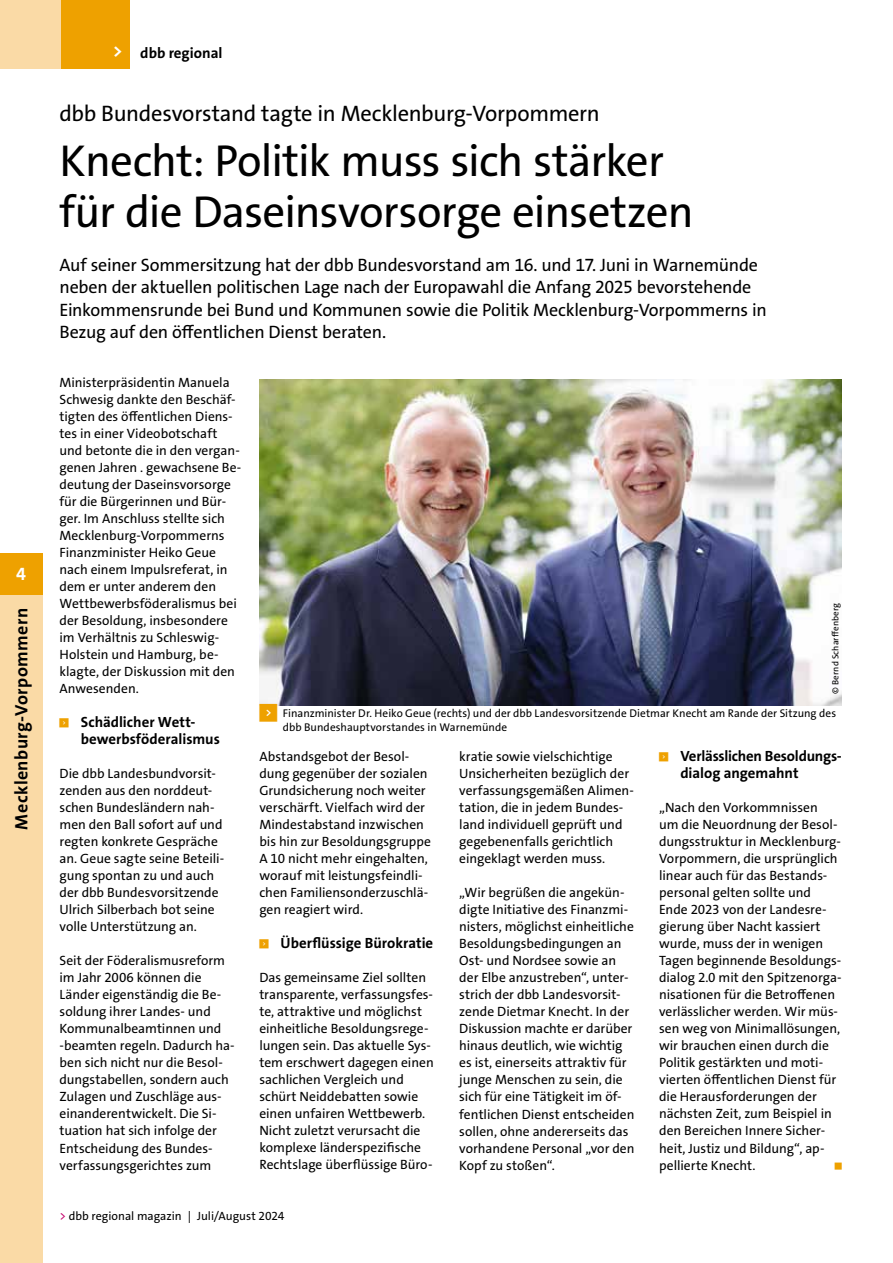
<style>
.page{position:relative;width:893px;height:1263px;background:#fff}
.page>*{position:absolute;margin:0;border:0;box-sizing:border-box;transform-origin:0 0}
.t1{font:98.85px "The Sans Os F";color:#eea100;scale:.13 1}
.t2{font:45px/51px "The Sans Os F";letter-spacing:-.02em;color:#000}
.t3{font:22.5px "The Sans Os F";letter-spacing:-.01em;color:#000}
.t4{font:18px/22.5px "The Sans Os F";letter-spacing:-.01em;color:#000}
.t5{font:700 18px "The Sans Os F";letter-spacing:.025em;color:#000}
.t6{font:700 18px "The Sans Os F";color:#fff}
.t7{font:700 15px "The Sans Os F";color:#000}
.t8{font:700 14.85px/17px "The Sans Os F";letter-spacing:-.005em;color:#000}
.t9{font:13.5px/17px "The Sans Os F";color:#000}
.t10{font:12px "The Sans Os F";color:#000}
.t11{font:11.25px/13.5px "The Sans Os F";letter-spacing:.005em;color:#000}
.t12{font:9px "The Sans Os F";letter-spacing:.015em;color:#000}
.t13{font:5.85px "Top Numbers";color:#eea100}
.s1{font-size:18px;color:#fff}
.s2{font-family:"Top Numbers";color:#eea100}
.s3{color:#c3006b}
</style>
<div class="page">
<img style="left:259px;top:379px;width:583px;height:326px">
<div style="left:0;top:0;width:130px;height:68px;background:#fadaa6"></div>
<div style="left:62px;top:0;width:68px;height:68px;background:#eea100"></div>
<div style="left:0;top:553px;width:43px;height:42px;background:#eea100"></div>
<div style="left:0;top:595px;width:43px;height:668px;background:#fadaa6"></div>
<h3 class="t6" style="left:16px;top:562px;width:11px">4</h3>
<h3 class="t5" style="left:10px;top:829px;width:223px;rotate:-90deg">Mecklenburg-Vorpommern</h3>
<p class="t7" style="left:113px;top:44px;width:111px"><span class="s1">&gt;</span> dbb regional</p>
<h3 class="t3" style="left:60px;top:99px;width:542px">dbb Bundesvorstand tagte in Mecklenburg-Vorpommern</h3>
<h2 class="t2" style="left:60px;top:136px;width:636px">Knecht: Politik muss sich stärker für die Daseinsvorsorge einsetzen</h2>
<p class="t4" style="left:60px;top:254px;width:709px">Auf seiner Sommersitzung hat der dbb Bundesvorstand am 16. und 17. Juni in Warnemünde neben der aktuellen politischen Lage nach der Europawahl die Anfang 2025 bevorstehende Einkommensrunde bei Bund und Kommunen sowie die Politik Mecklenburg-Vorpommerns in Bezug auf den öffentlichen Dienst beraten.</p>
<p class="t9" style="left:60px;top:374px;width:183px">Ministerpräsidentin Manuela<br>Schwesig dankte den Beschäf&shy;tigten des öffentlichen Diens&shy;tes in einer Videobotschaft und betonte die in den vergan&shy;genen Jahren . gewachsene Be&shy;deutung der Daseinsvorsorge für die Bürgerinnen und Bür&shy;ger. Im Anschluss stellte sich<br>Mecklenburg-Vorpommerns<br>Finanzminister Heiko Geue nach einem Impulsreferat, in dem er unter anderem den<br>Wettbewerbsföderalismus bei der Besoldung, insbesondere im Verhältnis zu Schleswig-<br>Holstein und Hamburg, be&shy;klagte, der Diskussion mit den<br>Anwesenden.</p>
<p class="t13" style="left:60px;top:718px;width:11px">&lt;</p>
<p class="t8" style="left:81px;top:714px;width:141px">Schädlicher Wett&shy;bewerbsföderalismus</p>
<p class="t9" style="left:60px;top:765px;width:166px">Die dbb Landesbundvorsit&shy;zenden aus den norddeut&shy;schen Bundesländern nah&shy;men den Ball sofort auf und regten konkrete Gespräche an. Geue sagte seine Beteili&shy;gung spontan zu und auch der dbb Bundesvorsitzende<br>Ulrich Silberbach bot seine volle Unterstützung an.</p>
<p class="t9" style="left:60px;top:952px;width:177px">Seit der Föderalismusreform im Jahr 2006 können die<br>Länder eigenständig die Be&shy;soldung ihrer Landes- und<br>Kommunalbeamtinnen und -beamten regeln. Dadurch ha&shy;ben sich nicht nur die Besol&shy;dungstabellen, sondern auch<br>Zulagen und Zuschläge aus&shy;einanderentwickelt. Die Si&shy;tuation hat sich infolge der<br>Entscheidung des Bundes&shy;verfassungsgerichtes zum</p>
<p class="t12" style="left:830px;top:694px;width:92px;rotate:-90deg">© Bernd Scharffenberg</p>
<p class="t11" style="left:283px;top:707px;width:555px;text-indent:-23px"><span class="s2">&lt;</span> Finanzminister Dr. Heiko Geue (rechts) und der dbb Landesvorsitzende Dietmar Knecht am Rande der Sitzung des dbb Bundeshauptvorstandes in Warnemünde</p>
<p class="t13" style="left:659px;top:752px;width:11px">&lt;</p>
<p class="t8" style="left:680px;top:748px;width:163px">Verlässlichen Besoldungs&shy;dialog angemahnt</p>
<p class="t9" style="left:659px;top:799px;width:184px">„Nach den Vorkommnissen<br>um die Neuordnung der Besol&shy;dungsstruktur in Mecklenburg-<br>Vorpommern, die ursprünglich linear auch für das Bestands&shy;personal gelten sollte und<br>Ende 2023 von der Landesre&shy;gierung über Nacht kassiert wurde, muss der in wenigen<br>Tagen beginnende Besoldungs&shy;dialog 2.0 mit den Spitzenorga&shy;nisationen für die Betroffenen verlässlicher werden. Wir müs&shy;sen weg von Minimallösungen, wir brauchen einen durch die<br>Politik gestärkten und moti&shy;vierten öffentlichen Dienst für die Herausforderungen der nächsten Zeit, zum Beispiel in den Bereichen Innere Sicher&shy;heit, Justiz und Bildung“, ap&shy;pellierte Knecht.</p>
<p class="t9" style="left:259px;top:748px;width:173px">Abstandsgebot der Besol&shy;dung gegenüber der sozialen<br>Grundsicherung noch weiter verschärft. Vielfach wird der<br>Mindestabstand inzwischen bis hin zur Besoldungsgruppe<br>A 10 nicht mehr eingehalten, worauf mit leistungsfeindli&shy;chen Familiensonderzuschlä&shy;gen reagiert wird.</p>
<p class="t13" style="left:259px;top:939px;width:11px">&lt;</p>
<p class="t8" style="left:281px;top:935px;width:154px">Überflüssige Bürokratie</p>
<p class="t9" style="left:259px;top:969px;width:176px">Das gemeinsame Ziel sollten transparente, verfassungsfes&shy;te, attraktive und möglichst einheitliche Besoldungsrege&shy;lungen sein. Das aktuelle Sys&shy;tem erschwert dagegen einen sachlichen Vergleich und schürt Neiddebatten sowie einen unfairen Wettbewerb.<br>Nicht zuletzt verursacht die komplexe länderspezifische<br>Rechtslage überflüssige Büro-</p>
<p class="t9" style="left:459px;top:748px;width:176px">kratie sowie vielschichtige<br>Unsicherheiten bezüglich der verfassungsgemäßen Alimen&shy;tation, die in jedem Bundes&shy;land individuell geprüft und gegebenenfalls gerichtlich eingeklagt werden muss.</p>
<p class="t9" style="left:459px;top:884px;width:177px">„Wir begrüßen die angekün&shy;digte Initiative des Finanzmi&shy;nisters, möglichst einheitliche<br>Besoldungsbedingungen an<br>Ost- und Nordsee sowie an der Elbe anzustreben“, unter&shy;strich der dbb Landesvorsit&shy;zende Dietmar Knecht. In der<br>Diskussion machte er darüber hinaus deutlich, wie wichtig es ist, einerseits attraktiv für junge Menschen zu sein, die sich für eine Tätigkeit im öf&shy;fentlichen Dienst entscheiden sollen, ohne andererseits das vorhandene Personal „vor den<br>Kopf zu stoßen“.</p>
<h1 class="t1" style="left:835px;top:1048px;width:56px">_</h1>
<p class="t10" style="left:60px;top:1208px;width:226px"><span class="s3">&gt;</span> dbb regional magazin | Juli/August 2024</p>
</div>
